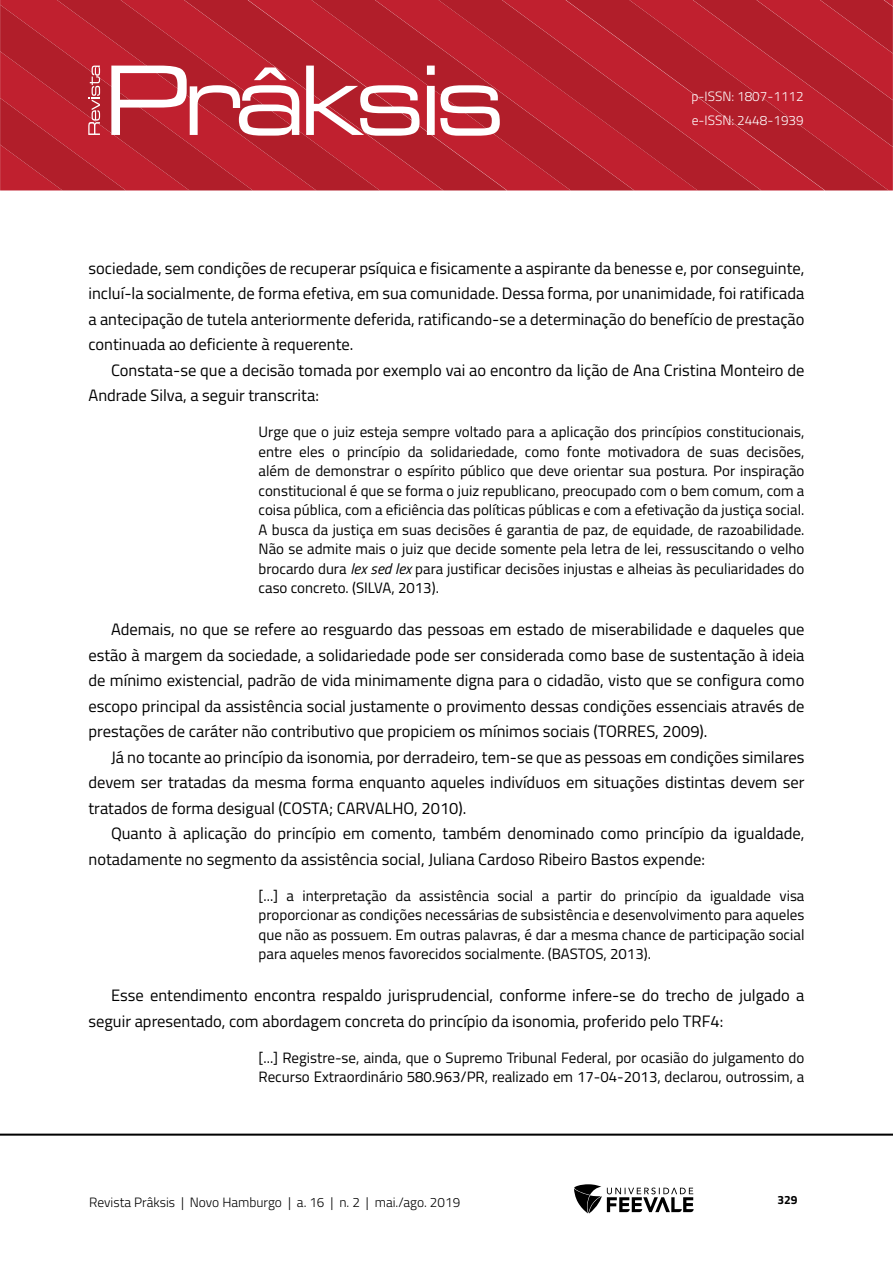
<style>
.page{position:relative;width:893px;height:1263px;background:#fff}
.page>*{position:absolute;margin:0;border:0;box-sizing:border-box;transform-origin:0 0}
.Corpo_de_texto{font:16.5px/25.5px "Titillium Web";color:#000;text-align:justify}
.Citação{font:15px/19.5px "Titillium Web";color:#000;text-align:justify}
.t1{font:300 13.5px "Titillium Web";color:#000}
.t2{font:300 13.5px/24px "Titillium Web";color:#fff}
.t3{font:700 12px "Titillium Web";color:#000}
.s1{font-style:italic}
</style>
<div class="page">
<svg style="left:0;top:5px;width:56px;height:46px;background:#b7202d"></svg>
<svg style="left:56px;top:0;width:128px;height:51px;background:#b81f2d"></svg>
<svg style="left:184px;top:0;width:127px;height:51px;background:#b8202d"></svg>
<svg style="left:311px;top:0;width:127px;height:51px;background:#b8202d"></svg>
<svg style="left:438px;top:0;width:127px;height:190px;background:#b9202d"></svg>
<svg style="left:565px;top:0;width:324px;height:190px;background:#b8202d"></svg>
<svg style="left:692px;top:0;width:201px;height:147px;background:#b8202d"></svg>
<hr style="left:0;top:1133px;width:893px;height:3px;background:#000">
<svg style="left:574px;top:1184px;width:120px;height:29px"></svg>
<svg style="left:0;top:51px;width:500px;height:139px;background:#c13d48"></svg>
<p class="t2" style="left:691px;top:84px;width:114px">p-ISSN: 1807-1112 e-ISSN: 2448-1939</p>
<p class="Corpo_de_texto" style="left:88px;top:254px;width:717px">sociedade, sem condições de recuperar psíquica e fisicamente a aspirante da benesse e, por conseguinte, incluí-la socialmente, de forma efetiva, em sua comunidade. Dessa forma, por unanimidade, foi ratificada a antecipação de tutela anteriormente deferida, ratificando-se a determinação do benefício de prestação continuada ao deficiente à requerente.</p>
<p class="Corpo_de_texto" style="left:88px;top:356px;width:717px;text-indent:22px">Constata-se que a decisão tomada por exemplo vai ao encontro da lição de Ana Cristina Monteiro de<br>Andrade Silva, a seguir transcrita:</p>
<p class="Citação" style="left:259px;top:421px;width:547px">Urge que o juiz esteja sempre voltado para a aplicação dos princípios constitucionais, entre eles o princípio da solidariedade, como fonte motivadora de suas decisões, além de demonstrar o espírito público que deve orientar sua postura. Por inspiração constitucional é que se forma o juiz republicano, preocupado com o bem comum, com a coisa pública, com a eficiência das políticas públicas e com a efetivação da justiça social.<br>A busca da justiça em suas decisões é garantia de paz, de equidade, de razoabilidade.<br>Não se admite mais o juiz que decide somente pela letra de lei, ressuscitando o velho brocardo dura <span class="s1">lex sed lex</span> para justificar decisões injustas e alheias às peculiaridades do caso concreto. (SILVA, 2013).</p>
<p class="Corpo_de_texto" style="left:88px;top:616px;width:718px;text-indent:22px">Ademais, no que se refere ao resguardo das pessoas em estado de miserabilidade e daqueles que estão à margem da sociedade, a solidariedade pode ser considerada como base de sustentação à ideia de mínimo existencial, padrão de vida minimamente digna para o cidadão, visto que se configura como escopo principal da assistência social justamente o provimento dessas condições essenciais através de prestações de caráter não contributivo que propiciem os mínimos sociais (TORRES, 2009).</p>
<p class="Corpo_de_texto" style="left:88px;top:743px;width:717px;text-indent:22px">Já no tocante ao princípio da isonomia, por derradeiro, tem-se que as pessoas em condições similares devem ser tratadas da mesma forma enquanto aqueles indivíduos em situações distintas devem ser tratados de forma desigual (COSTA; CARVALHO, 2010).</p>
<p class="Corpo_de_texto" style="left:88px;top:820px;width:717px;text-indent:22px">Quanto à aplicação do princípio em comento, também denominado como princípio da igualdade, notadamente no segmento da assistência social, Juliana Cardoso Ribeiro Bastos expende:</p>
<p class="Citação" style="left:259px;top:885px;width:547px">[...] a interpretação da assistência social a partir do princípio da igualdade visa proporcionar as condições necessárias de subsistência e desenvolvimento para aqueles que não as possuem. Em outras palavras, é dar a mesma chance de participação social para aqueles menos favorecidos socialmente. (BASTOS, 2013).</p>
<p class="Corpo_de_texto" style="left:88px;top:982px;width:717px;text-indent:22px">Esse entendimento encontra respaldo jurisprudencial, conforme infere-se do trecho de julgado a seguir apresentado, com abordagem concreta do princípio da isonomia, proferido pelo TRF4:</p>
<p class="Citação" style="left:259px;top:1047px;width:547px">[...] Registre-se, ainda, que o Supremo Tribunal Federal, por ocasião do julgamento do<br>Recurso Extraordinário 580.963/PR, realizado em 17-04-2013, declarou, outrossim, a</p>
<p class="t1" style="left:89px;top:1192px;width:372px">Revista Prâksis | Novo Hamburgo | a. 16 | n. 2 | mai./ago. 2019</p>
<p class="t3" style="left:777px;top:1190px;width:22px">329</p>
</div>
